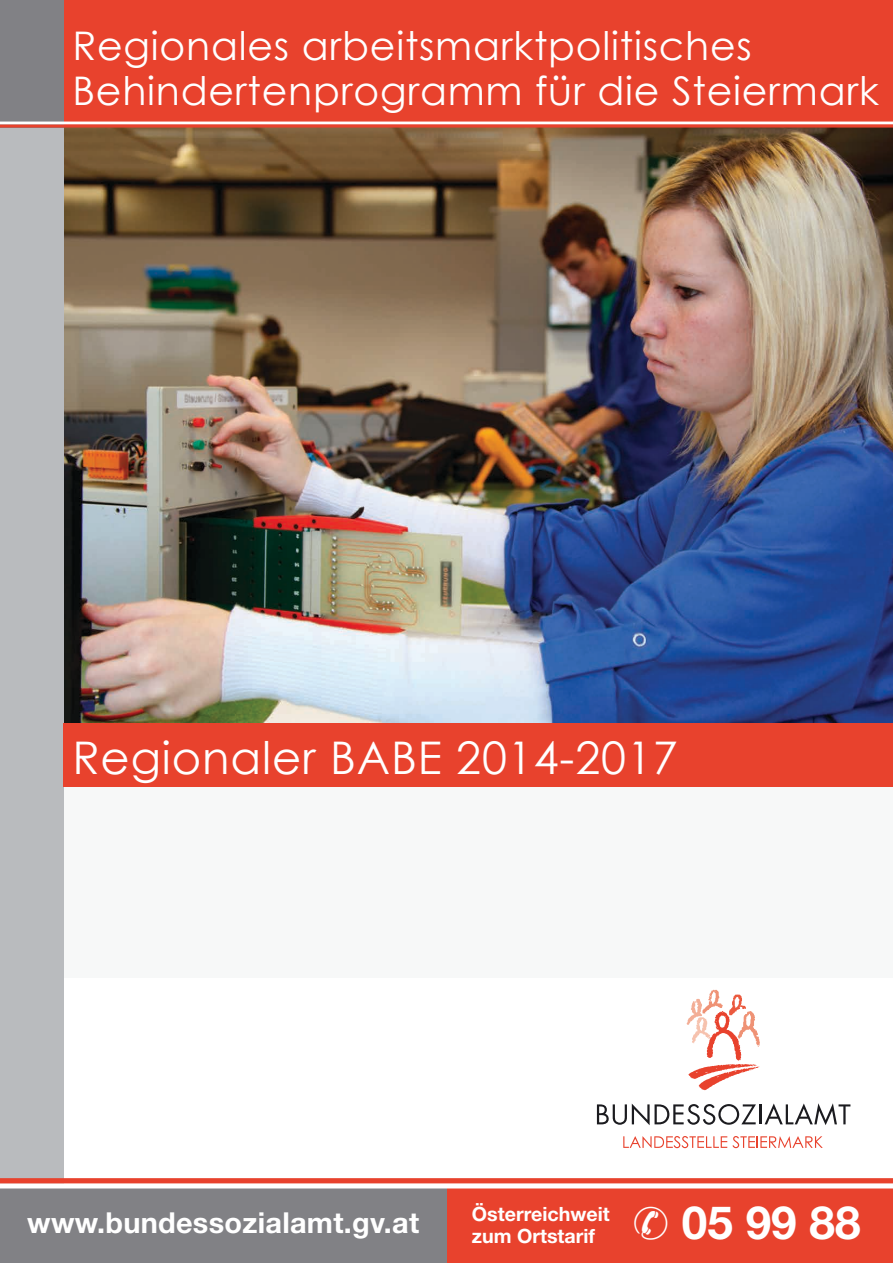
<style>
.page{position:relative;width:893px;height:1263px;background:#fff}
.page>*{position:absolute;margin:0;border:0;box-sizing:border-box;transform-origin:0 0}
.t1{font:700 45.9px "Helvetica Neue";color:#fff}
.t2{font:45px "Century Gothic";letter-spacing:.02em;color:#fff}
.t3{font:39.45px/45px "Century Gothic";letter-spacing:.02em;color:#fff}
.t4{font:700 28.8px "Helvetica Neue";letter-spacing:.01em;color:#fff}
.t5{font:700 19.65px/21.9px "Helvetica Neue";color:#fff}
</style>
<div class="page">
<div style="left:0;top:0;width:893px;height:128px;background:#e8422d"></div>
<div style="left:64px;top:128px;width:829px;height:850px;background:#f7f8f8"></div>
<img style="left:64px;top:128px;width:829px;height:595px">
<div style="left:0;top:128px;width:64px;height:1135px;background:#b9bbbe"></div>
<div style="left:0;top:0;width:64px;height:128px;background:#818185"></div>
<hr style="left:0;top:122px;width:893px;height:3px;background:#fff">
<hr style="left:0;top:125px;width:893px;height:3px;background:#e8422d">
<div style="left:64px;top:723px;width:829px;height:64px;background:#e8422d"></div>
<svg style="left:687px;top:990px;width:73px;height:100px"></svg>
<svg style="left:597px;top:1103px;width:159px;height:22px"></svg>
<hr style="left:759px;top:1104px;width:3px;height:20px;background:#1b1b1f">
<svg style="left:765px;top:1103px;width:85px;height:22px"></svg>
<svg style="left:623px;top:1136px;width:200px;height:12px"></svg>
<div style="left:438px;top:1188px;width:455px;height:75px;background:#e8422d"></div>
<div style="left:0;top:1188px;width:446px;height:75px;background:#818185"></div>
<div style="left:0;top:1183px;width:893px;height:5px;background:#fff"></div>
<div style="left:0;top:1178px;width:893px;height:5px;background:#e8422d"></div>
<p class="t3" style="left:72px;top:22px;width:808px">Regionales arbeitsmarktpolitisches<br>Behindertenprogramm für die Steiermark</p>
<p class="t2" style="left:72px;top:730px;width:607px">Regionaler BABE 2014-2017</p>
<p class="t4" style="left:27px;top:1204px;width:393px">www.bundessozialamt.gv.at</p>
<p class="t5" style="left:472px;top:1202px;width:139px">Österreichweit zum Ortstarif</p>
<p class="t1" style="left:682px;top:1194px;width:180px">05 99 88</p>
</div>
